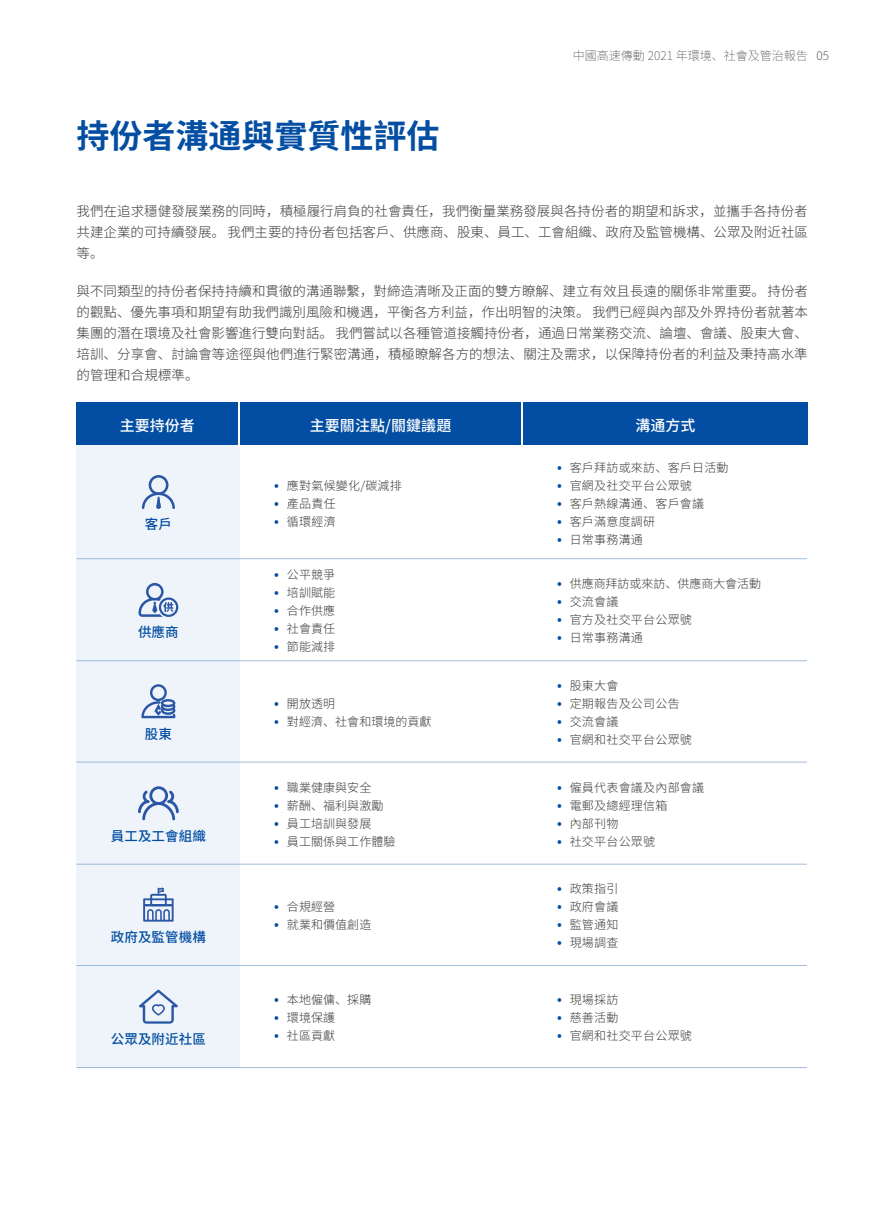
<style>
.page{position:relative;width:893px;height:1212px;background:#fff}
.page>*{position:absolute;margin:0;border:0;box-sizing:border-box;transform-origin:0 0}
.t1{font:700 33px "Source Han Sans CN";color:#034ea2}
.正文{font:500 15px "Source Han Sans CN";letter-spacing:.005em;color:#fff}
.正文-2{font:300 13.5px/21px "Source Han Sans CN";letter-spacing:.005em;color:#3c3b3b;text-align:justify}
.正文-3{font:500 13.5px "Source Han Sans CN";letter-spacing:.005em;color:#034ea2}
.t2{font:300 12px "Source Han Sans CN";letter-spacing:.02em;color:#3c3b3b}
.t3{font:200 12px "Source Han Sans CN";color:#3c3b3b}
.t4{font:300 12px "Source Han Sans CN";letter-spacing:-.005em;color:#3c3b3b}
.s1{color:#231f20}
.s2{font-weight:500;font-size:13.5px;color:#034ea2}
</style>
<div class="page">
<div style="left:77px;top:445px;width:163px;height:114px;background:#eff4fa"></div>
<div style="left:77px;top:559px;width:163px;height:102px;background:#eff4fa"></div>
<div style="left:77px;top:660px;width:163px;height:102px;background:#eff4fa"></div>
<div style="left:77px;top:762px;width:163px;height:102px;background:#eff4fa"></div>
<div style="left:77px;top:864px;width:163px;height:102px;background:#eff4fa"></div>
<div style="left:77px;top:966px;width:163px;height:102px;background:#eff4fa"></div>
<div style="left:77px;top:403px;width:161px;height:42px;background:#034ea2"></div>
<div style="left:240px;top:403px;width:281px;height:42px;background:#034ea2"></div>
<div style="left:523px;top:403px;width:285px;height:42px;background:#034ea2"></div>
<hr style="left:77px;top:558px;width:730px;height:1px;background:#034ea2">
<hr style="left:77px;top:660px;width:730px;height:1px;background:#034ea2">
<hr style="left:77px;top:762px;width:730px;height:1px;background:#034ea2">
<hr style="left:77px;top:864px;width:730px;height:1px;background:#034ea2">
<hr style="left:77px;top:965px;width:730px;height:1px;background:#034ea2">
<hr style="left:77px;top:1067px;width:730px;height:1px;background:#034ea2">
<svg style="left:142px;top:475px;width:33px;height:34px"></svg>
<svg style="left:138px;top:583px;width:40px;height:34px"></svg>
<svg style="left:138px;top:786px;width:41px;height:34px"></svg>
<svg style="left:141px;top:684px;width:34px;height:34px"></svg>
<svg style="left:143px;top:887px;width:31px;height:34px"></svg>
<svg style="left:139px;top:990px;width:39px;height:34px"></svg>
<p class="t1" style="left:77px;top:117px;width:364px">持份者溝通與實質性評估</p>
<p class="t3" style="left:573px;top:49px;width:258px">中國高速傳動 2021 年環境、社會及管治報告 <span class="s1">05</span></p>
<p class="正文-2" style="left:77px;top:201px;width:733px">我們在追求穩健發展業務的同時，積極履行肩負的社會責任，我們衡量業務發展與各持份者的期望和訴求，並攜手各持份者共建企業的可持續發展。 我們主要的持份者包括客戶、供應商、股東、員工、工會組織、政府及監管機構、公眾及附近社區等。</p>
<p class="正文-2" style="left:77px;top:281px;width:733px">與不同類型的持份者保持持續和貫徹的溝通聯繫，對締造清晰及正面的雙方瞭解、建立有效且長遠的關係非常重要。 持份者的觀點、優先事項和期望有助我們識別風險和機遇，平衡各方利益，作出明智的決策。 我們已經與內部及外界持份者就著本集團的潛在環境及社會影響進行雙向對話。 我們嘗試以各種管道接觸持份者，通過日常業務交流、論壇、會議、股東大會、培訓、分享會、討論會等途徑與他們進行緊密溝通，積極瞭解各方的想法、關注及需求，以保障持份者的利益及秉持高水準的管理和合規標準。</p>
<p class="正文" style="left:120px;top:417px;width:77px">主要持份者</p>
<p class="正文" style="left:310px;top:417px;width:143px">主要關注點/關鍵議題</p>
<p class="正文" style="left:635px;top:417px;width:62px">溝通方式</p>
<p class="正文-3" style="left:145px;top:517px;width:29px">客戶</p>
<p class="正文-3" style="left:138px;top:625px;width:42px">供應商</p>
<p class="正文-3" style="left:145px;top:726px;width:29px">股東</p>
<p class="正文-3" style="left:111px;top:828px;width:96px">員工及工會組織</p>
<p class="正文-3" style="left:111px;top:929px;width:96px">政府及監管機構</p>
<p class="正文-3" style="left:111px;top:1031px;width:96px">公眾及附近社區</p>
<p class="t2" style="left:274px;top:478px;width:129px"><span class="s2">•</span> 應對氣候變化/碳減排</p>
<p class="t2" style="left:274px;top:496px;width:63px"><span class="s2">•</span> 產品責任</p>
<p class="t2" style="left:274px;top:514px;width:63px"><span class="s2">•</span> 循環經濟</p>
<p class="t2" style="left:274px;top:568px;width:62px"><span class="s2">•</span> 公平競爭</p>
<p class="t2" style="left:274px;top:586px;width:62px"><span class="s2">•</span> 培訓賦能</p>
<p class="t2" style="left:274px;top:604px;width:62px"><span class="s2">•</span> 合作供應</p>
<p class="t2" style="left:274px;top:622px;width:62px"><span class="s2">•</span> 社會責任</p>
<p class="t2" style="left:274px;top:640px;width:62px"><span class="s2">•</span> 節能減排</p>
<p class="t2" style="left:274px;top:696px;width:62px"><span class="s2">•</span> 開放透明</p>
<p class="t2" style="left:274px;top:714px;width:159px"><span class="s2">•</span> 對經濟、社會和環境的貢獻</p>
<p class="t2" style="left:274px;top:781px;width:99px"><span class="s2">•</span> 職業健康與安全</p>
<p class="t2" style="left:274px;top:799px;width:111px"><span class="s2">•</span> 薪酬、福利與激勵</p>
<p class="t2" style="left:274px;top:817px;width:99px"><span class="s2">•</span> 員工培訓與發展</p>
<p class="t2" style="left:274px;top:835px;width:123px"><span class="s2">•</span> 員工關係與工作體驗</p>
<p class="t2" style="left:274px;top:900px;width:62px"><span class="s2">•</span> 合規經營</p>
<p class="t2" style="left:274px;top:918px;width:99px"><span class="s2">•</span> 就業和價值創造</p>
<p class="t2" style="left:274px;top:993px;width:99px"><span class="s2">•</span> 本地僱傭、採購</p>
<p class="t2" style="left:274px;top:1011px;width:62px"><span class="s2">•</span> 環境保護</p>
<p class="t2" style="left:274px;top:1029px;width:62px"><span class="s2">•</span> 社區貢獻</p>
<p class="t2" style="left:557px;top:460px;width:173px"><span class="s2">•</span> 客戶拜訪或來訪、客戶日活動</p>
<p class="t2" style="left:557px;top:478px;width:136px"><span class="s2">•</span> 官網及社交平台公眾號</p>
<p class="t2" style="left:557px;top:496px;width:149px"><span class="s2">•</span> 客戶熱線溝通、客戶會議</p>
<p class="t2" style="left:557px;top:514px;width:100px"><span class="s2">•</span> 客戶滿意度調研</p>
<p class="t2" style="left:557px;top:532px;width:87px"><span class="s2">•</span> 日常事務溝通</p>
<p class="t4" style="left:557px;top:577px;width:206px"><span class="s2">•</span> 供應商拜訪或來訪、供應商大會活動</p>
<p class="t2" style="left:557px;top:595px;width:63px"><span class="s2">•</span> 交流會議</p>
<p class="t2" style="left:557px;top:613px;width:136px"><span class="s2">•</span> 官方及社交平台公眾號</p>
<p class="t2" style="left:557px;top:631px;width:87px"><span class="s2">•</span> 日常事務溝通</p>
<p class="t2" style="left:557px;top:678px;width:63px"><span class="s2">•</span> 股東大會</p>
<p class="t2" style="left:557px;top:696px;width:124px"><span class="s2">•</span> 定期報告及公司公告</p>
<p class="t2" style="left:557px;top:714px;width:63px"><span class="s2">•</span> 交流會議</p>
<p class="t2" style="left:557px;top:732px;width:136px"><span class="s2">•</span> 官網和社交平台公眾號</p>
<p class="t2" style="left:557px;top:781px;width:149px"><span class="s2">•</span> 僱員代表會議及內部會議</p>
<p class="t2" style="left:557px;top:799px;width:112px"><span class="s2">•</span> 電郵及總經理信箱</p>
<p class="t2" style="left:557px;top:817px;width:63px"><span class="s2">•</span> 內部刊物</p>
<p class="t2" style="left:557px;top:835px;width:100px"><span class="s2">•</span> 社交平台公眾號</p>
<p class="t2" style="left:557px;top:882px;width:63px"><span class="s2">•</span> 政策指引</p>
<p class="t2" style="left:557px;top:900px;width:63px"><span class="s2">•</span> 政府會議</p>
<p class="t2" style="left:557px;top:918px;width:63px"><span class="s2">•</span> 監管通知</p>
<p class="t2" style="left:557px;top:936px;width:63px"><span class="s2">•</span> 現場調查</p>
<p class="t2" style="left:557px;top:993px;width:63px"><span class="s2">•</span> 現場採訪</p>
<p class="t2" style="left:557px;top:1011px;width:63px"><span class="s2">•</span> 慈善活動</p>
<p class="t2" style="left:557px;top:1029px;width:136px"><span class="s2">•</span> 官網和社交平台公眾號</p>
</div>
